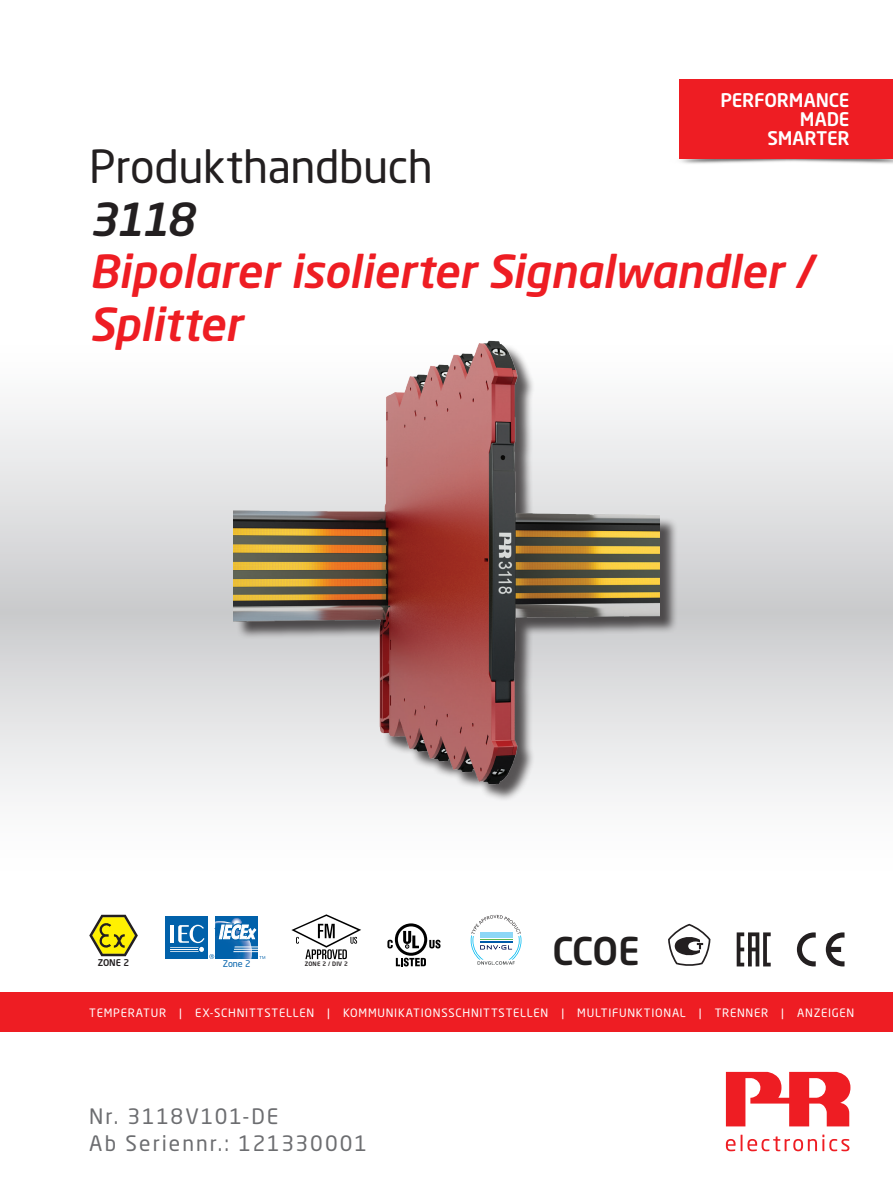
<style>
.page{position:relative;width:893px;height:1191px;background:#fff}
.page>*{position:absolute;margin:0;border:0;box-sizing:border-box;transform-origin:0 0}
.t1{font:italic 500 45px/52.5px "Neo Sans Pro";letter-spacing:-.005em;color:#ee1d23}
.t2{font:45px "Neo Sans Pro";letter-spacing:-.01em;color:#231f20}
.t3{font:italic 500 45px "Neo Sans Pro";color:#231f20}
.t4{font:500 37.8px "Neo Sans Pro";color:#211e1e}
.t5{font:21px/27px "Neo Sans Pro";letter-spacing:.095em;color:#6c6d70}
.t6{font:500 18.6px/19px "Neo Sans Std";letter-spacing:-.01em;color:#fff;text-align:right}
.t7{font:11.4px "Neo Sans Pro";letter-spacing:.065em;color:#fff}
.t8{font:500 9.3px "Neo Sans Pro";color:#231f20}
.t9{font:9px "Neo Sans Pro";color:#0161aa}
.t10{font:500 6px "Neo Sans Pro";letter-spacing:.03em;color:#231f20}
</style>
<div class="page">
<svg style="left:0;top:408px;width:893px;height:387px"></svg>
<div style="left:0;top:992px;width:893px;height:40px;background:#ee1d23"></div>
<svg style="left:726px;top:1134px;width:123px;height:17px"></svg>
<svg style="left:726px;top:1071px;width:124px;height:55px"></svg>
<img style="left:679px;top:153px;width:214px;height:11px">
<div style="left:680px;top:79px;width:213px;height:80px;background:#ee1d23"></div>
<div style="left:236px;top:344px;width:442px;height:457px;background:#231f20;opacity:.75"></div>
<img style="left:234px;top:340px;width:425px;height:462px">
<svg style="left:826px;top:932px;width:18px;height:34px"></svg>
<svg style="left:797px;top:932px;width:19px;height:34px"></svg>
<div style="left:215px;top:916px;width:43px;height:43px;background:#0161aa"></div>
<div style="left:165px;top:916px;width:43px;height:43px;background:#0161aa"></div>
<svg style="left:170px;top:917px;width:95px;height:42px"></svg>
<svg style="left:89px;top:914px;width:49px;height:42px"></svg>
<svg style="left:737px;top:932px;width:34px;height:34px"></svg>
<svg style="left:387px;top:923px;width:54px;height:43px"></svg>
<svg style="left:668px;top:923px;width:42px;height:43px"></svg>
<svg style="left:471px;top:915px;width:50px;height:50px"></svg>
<svg style="left:291px;top:914px;width:70px;height:45px"></svg>
<h3 class="t6" style="left:720px;top:90px;width:131px">PERFORMANCE<br>MADE<br>SMARTER</h3>
<h1 class="t2" style="left:89px;top:139px;width:345px">Produkthandbuch</h1>
<h1 class="t3" style="left:89px;top:191px;width:107px">3118</h1>
<h1 class="t1" style="left:89px;top:244px;width:725px">Bipolarer isolierter Signalwandler /<br>Splitter</h1>
<p class="t8" style="left:98px;top:956px;width:33px">ZONE 2</p>
<p class="t9" style="left:223px;top:958px;width:29px">Zone 2</p>
<p class="t10" style="left:305px;top:960px;width:45px">ZONE 2 / DIV 2</p>
<h2 class="t4" style="left:553px;top:927px;width:89px">CCOE</h2>
<p class="t7" style="left:89px;top:1005px;width:766px">TEMPERATUR | EX-SCHNITTSTELLEN | KOMMUNIKATIONSSCHNITTSTELLEN | MULTIFUNKTIONAL | TRENNER | ANZEIGEN</p>
<h3 class="t5" style="left:89px;top:1102px;width:279px">Nr. 3118V101-DE<br>Ab Seriennr.: 121330001</h3>
</div>
